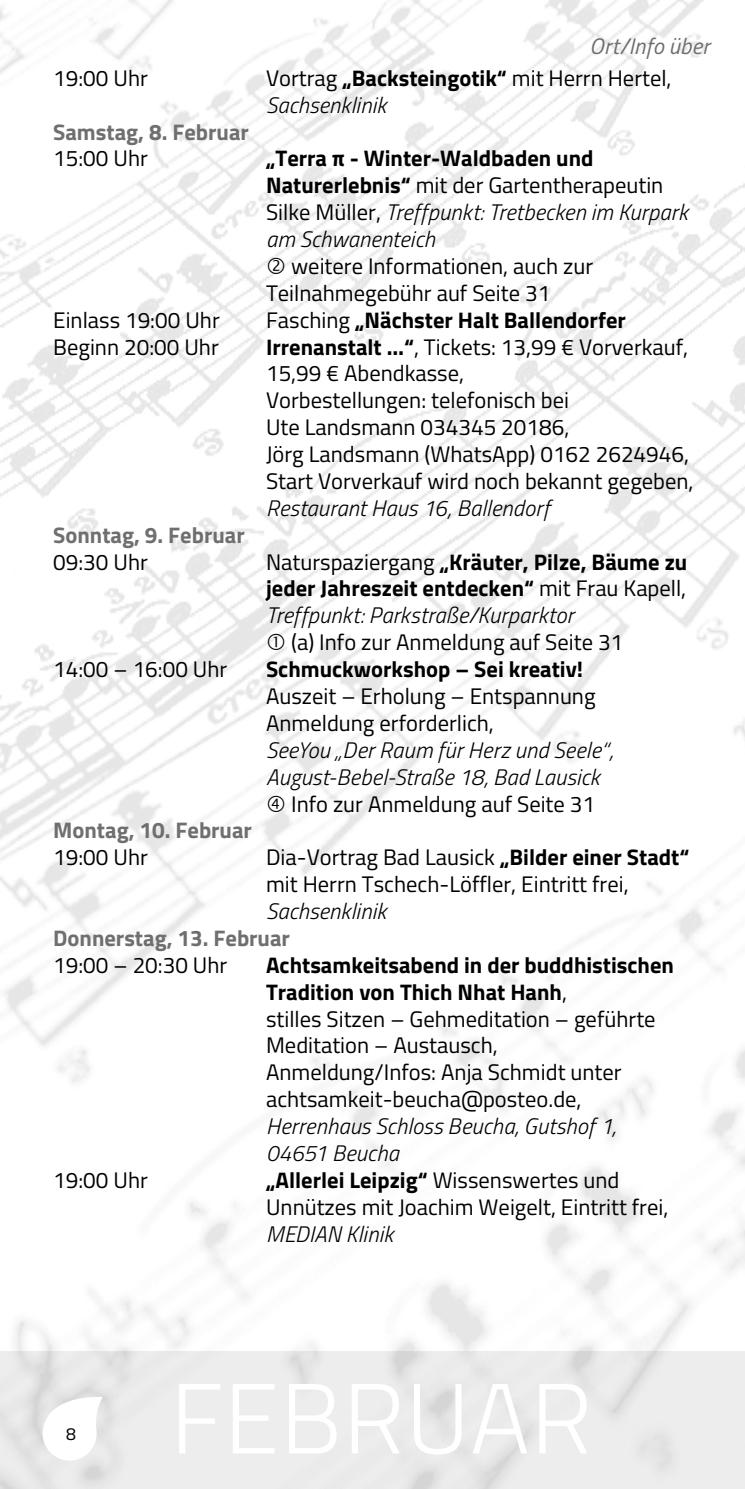
<style>
.page{position:relative;width:745px;height:1489px;background:#fff}
.page>*{position:absolute;margin:0;border:0;box-sizing:border-box;transform-origin:0 0}
.t1{font:300 100px "Titillium Web";letter-spacing:.01em;color:#fff}
.t2{font:22.5px/26.8px "Titillium Web";color:#000}
.t3{font:italic 300 22.5px/26.8px "Titillium Web";letter-spacing:.01em;color:#000}
.t4{font:700 22.5px/26.8px "Titillium Web";color:#000;text-align:justify}
.t5{font:700 22.5px "Titillium Web";color:#706f6f}
.t6{font:italic 22.5px "Titillium Web";letter-spacing:.01em;color:#706f6f}
.t7{font:17.5px "Titillium Web";color:#000}
.s1{font-weight:700}
.s2{font-weight:300;font-style:italic}
.s3{font-weight:700;font-style:normal}
.s4{font-weight:400;font-style:normal}
.s5{font-weight:400}
</style>
<div class="page">
<img style="left:0;top:0;width:744px;height:1350px">
<hr style="left:744px;top:1350px;width:1px;height:138px;background:#ededed">
<div style="left:0;top:1350px;width:744px;height:138px;background:#ededed"></div>
<svg style="left:43px;top:1393px;width:60px;height:67px"></svg>
<svg style="left:268px;top:257px;width:16px;height:17px"></svg>
<svg style="left:268px;top:633px;width:16px;height:17px"></svg>
<svg style="left:268px;top:795px;width:16px;height:16px"></svg>
<p class="t6" style="left:589px;top:29px;width:121px">Ort/Info über</p>
<p class="t2" style="left:53px;top:63px;width:96px">19:00 Uhr</p>
<p class="t2" style="left:266px;top:63px;width:407px">Vortrag <span class="s1">„Backsteingotik“</span> mit Herrn Hertel,<br><span class="s2">Sachsenklinik</span></p>
<p class="t5" style="left:53px;top:114px;width:197px">Samstag, 8. Februar</p>
<p class="t2" style="left:53px;top:144px;width:96px">15:00 Uhr</p>
<p class="t3" style="left:266px;top:144px;width:423px"><span class="s3">„Terra π - Winter-Waldbaden und Naturerlebnis“</span> <span class="s4">mit der Gartentherapeutin Silke Müller,</span> Treffpunkt: Tretbecken im Kurpark am Schwanenteich</p>
<p class="t2" style="left:266px;top:251px;width:328px;text-indent:25px">weitere Informationen, auch zur<br>Teilnahmegebühr auf Seite 31</p>
<p class="t2" style="left:53px;top:305px;width:168px">Einlass 19:00 Uhr</p>
<p class="t4" style="left:266px;top:305px;width:361px"><span class="s5">Fasching</span> „Nächster Halt Ballendorfer</p>
<p class="t2" style="left:53px;top:332px;width:167px">Beginn 20:00 Uhr</p>
<p class="t2" style="left:266px;top:332px;width:429px"><span class="s1">Irrenanstalt …“</span>, Tickets: 13,99 € Vorverkauf, 15,99 € Abendkasse,<br>Vorbestellungen: telefonisch bei<br>Ute Landsmann 034345 20186,<br>Jörg Landsmann (WhatsApp) 0162 2624946, Start Vorverkauf wird noch bekannt gegeben,</p>
<p class="t3" style="left:266px;top:493px;width:285px">Restaurant Haus 16, Ballendorf</p>
<p class="t5" style="left:53px;top:517px;width:193px">Sonntag, 9. Februar</p>
<p class="t2" style="left:53px;top:547px;width:96px">09:30 Uhr</p>
<p class="t4" style="left:266px;top:547px;width:422px"><span class="s5">Naturspaziergang</span> „Kräuter, Pilze, Bäume zu jeder Jahreszeit entdecken“ <span class="s5">mit Frau Kapell, </span><span class="s2">Treffpunkt: Parkstraße/Kurparktor</span></p>
<p class="t2" style="left:291px;top:628px;width:333px">(a) Info zur Anmeldung auf Seite 31</p>
<p class="t2" style="left:53px;top:654px;width:175px">14:00 – 16:00 Uhr</p>
<p class="t4" style="left:266px;top:654px;width:318px">Schmuckworkshop – Sei kreativ!</p>
<p class="t2" style="left:266px;top:681px;width:331px">Auszeit – Erholung – Entspannung<br>Anmeldung erforderlich,</p>
<p class="t3" style="left:266px;top:735px;width:349px">SeeYou „Der Raum für Herz und Seele“,<br>August-Bebel-Straße 18, Bad Lausick</p>
<p class="t2" style="left:291px;top:789px;width:305px">Info zur Anmeldung auf Seite 31</p>
<p class="t5" style="left:53px;top:813px;width:200px">Montag, 10. Februar</p>
<p class="t2" style="left:53px;top:842px;width:96px">19:00 Uhr</p>
<p class="t2" style="left:266px;top:842px;width:424px">Dia-Vortrag Bad Lausick <span class="s1">„Bilder einer Stadt“ </span>mit Herrn Tschech-Löffler, Eintritt frei,</p>
<p class="t3" style="left:266px;top:896px;width:122px">Sachsenklinik</p>
<p class="t5" style="left:53px;top:920px;width:238px">Donnerstag, 13. Februar</p>
<p class="t2" style="left:53px;top:950px;width:175px">19:00 – 20:30 Uhr</p>
<p class="t2" style="left:266px;top:950px;width:409px"><span class="s1">Achtsamkeitsabend in der buddhistischen Tradition von Thich Nhat Hanh</span>,<br>stilles Sitzen – Gehmeditation – geführte Meditation – Austausch,<br>Anmeldung/Infos: Anja Schmidt unter achtsamkeit-beucha@posteo.de,</p>
<p class="t3" style="left:266px;top:1111px;width:351px">Herrenhaus Schloss Beucha, Gutshof 1,<br>04651 Beucha</p>
<p class="t2" style="left:53px;top:1165px;width:96px">19:00 Uhr</p>
<p class="t2" style="left:266px;top:1165px;width:403px"><span class="s1">„Allerlei Leipzig“</span> Wissenswertes und<br>Unnützes mit Joachim Weigelt, Eintritt frei,</p>
<p class="t3" style="left:266px;top:1219px;width:129px">MEDIAN Klinik</p>
<p class="t7" style="left:66px;top:1420px;width:11px">8</p>
<h1 class="t1" style="left:170px;top:1345px;width:423px">FEBRUAR</h1>
</div>
